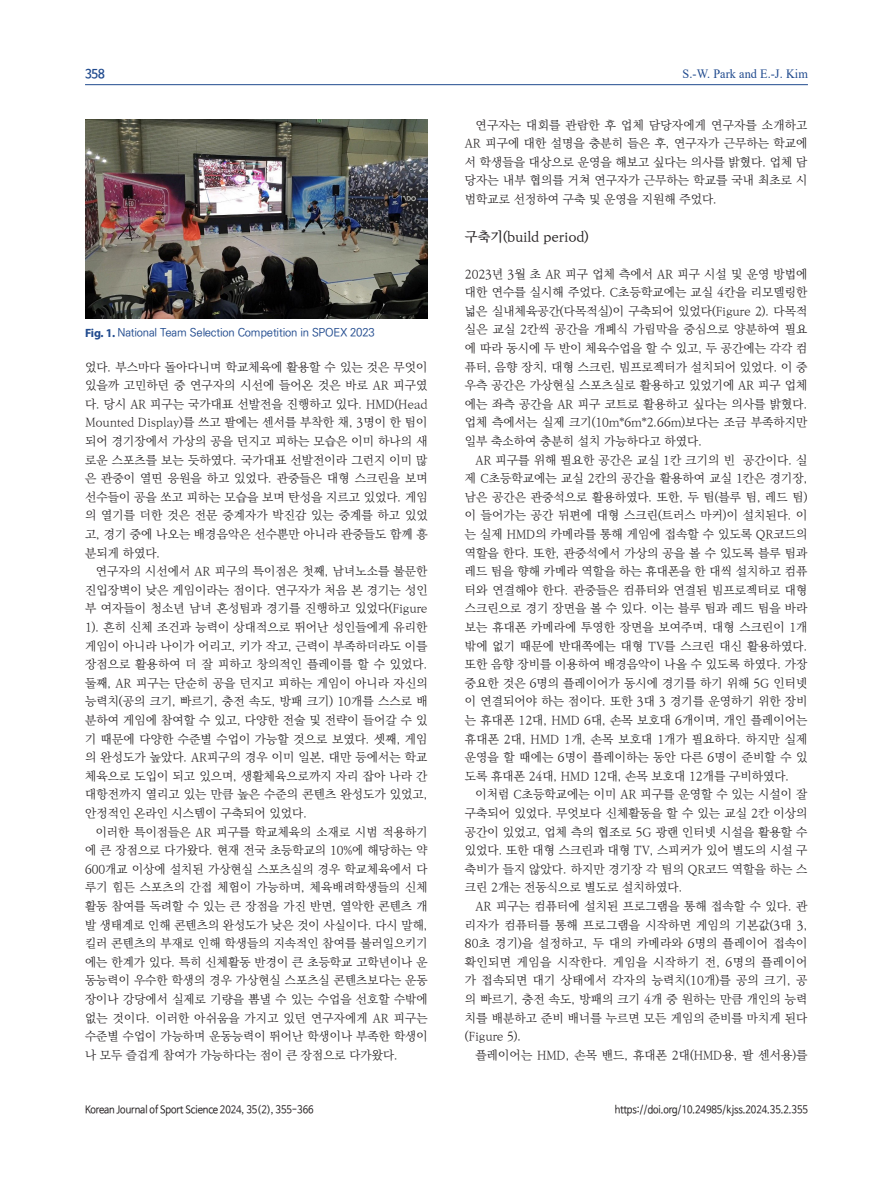
<style>
.page{position:relative;width:893px;height:1178px;background:#fff}
.page>*{position:absolute;margin:0;border:0;box-sizing:border-box;transform-origin:0 0}
._2_중제목{font:13.5px "Ko Pub World Batang PM";letter-spacing:-.01em;color:#231f20}
.t1{font:12.75px "Times New Roman";letter-spacing:.005em;color:#204a8e;scale:.96 1}
.t2{font:700 12.6px "Nanum Barun Gothic";color:#204a8e;scale:.9 1}
.본문{font:12px/18.6px "Ko Pub World Batang PL";letter-spacing:.01em;color:#231f20;text-align:justify}
.본문-첫단락{font:12px/18.6px "Ko Pub World Batang PL";letter-spacing:.01em;color:#231f20;text-align:justify}
.국문초록-논문제목{font:500 11.25px "Ko Pub World Dotum";letter-spacing:-.015em;color:#204a8e}
.t3{font:10.5px "Nanum Barun Gothic";letter-spacing:-.01em;color:#231f20;scale:.9 1}
.s1{font-family:"Myriad Pro";font-weight:700;font-size:12px}
</style>
<div class="page">
<hr style="left:85px;top:84px;width:723px;height:1px;background:#204a8e">
<img style="left:85px;top:119px;width:343px;height:200px">
<p class="t2" style="left:85px;top:68px;width:23px">358</p>
<p class="국문초록-논문제목" style="left:85px;top:325px;width:291px"><span class="s1">Fig. 1.</span> National Team Selection Competition in SPOEX 2023</p>
<p class="본문-첫단락" style="left:85px;top:358px;width:344px">었다. 부스마다 돌아다니며 학교체육에 활용할 수 있는 것은 무엇이 있을까 고민하던 중 연구자의 시선에 들어온 것은 바로 AR 피구였 다. 당시 AR 피구는 국가대표 선발전을 진행하고 있다. HMD(Head Mounted Display)를 쓰고 팔에는 센서를 부착한 채, 3명이 한 팀이 되어 경기장에서 가상의 공을 던지고 피하는 모습은 이미 하나의 새 로운 스포츠를 보는 듯하였다. 국가대표 선발전이라 그런지 이미 많 은 관중이 열띤 응원을 하고 있었다. 관중들은 대형 스크린을 보며 선수들이 공을 쏘고 피하는 모습을 보며 탄성을 지르고 있었다. 게임 의 열기를 더한 것은 전문 중계자가 박진감 있는 중계를 하고 있었 고, 경기 중에 나오는 배경음악은 선수뿐만 아니라 관중들도 함께 흥 분되게 하였다.</p>
<p class="본문" style="left:85px;top:562px;width:344px;text-indent:11px">연구자의 시선에서 AR 피구의 특이점은 첫째, 남녀노소를 불문한 진입장벽이 낮은 게임이라는 점이다. 연구자가 처음 본 경기는 성인 부 여자들이 청소년 남녀 혼성팀과 경기를 진행하고 있었다(Figure 1). 흔히 신체 조건과 능력이 상대적으로 뛰어난 성인들에게 유리한 게임이 아니라 나이가 어리고, 키가 작고, 근력이 부족하더라도 이를 장점으로 활용하여 더 잘 피하고 창의적인 플레이를 할 수 있었다. 둘째, AR 피구는 단순히 공을 던지고 피하는 게임이 아니라 자신의 능력치(공의 크기, 빠르기, 충전 속도, 방패 크기) 10개를 스스로 배 분하여 게임에 참여할 수 있고, 다양한 전술 및 전략이 들어갈 수 있 기 때문에 다양한 수준별 수업이 가능할 것으로 보였다. 셋째, 게임 의 완성도가 높았다. AR피구의 경우 이미 일본, 대만 등에서는 학교 체육으로 도입이 되고 있으며, 생활체육으로까지 자리 잡아 나라 간 대항전까지 열리고 있는 만큼 높은 수준의 콘텐츠 완성도가 있었고, 안정적인 온라인 시스템이 구축되어 있었다.</p>
<p class="본문" style="left:85px;top:823px;width:344px;text-indent:11px">이러한 특이점들은 AR 피구를 학교체육의 소재로 시범 적용하기 에 큰 장점으로 다가왔다. 현재 전국 초등학교의 10%에 해당하는 약 600개교 이상에 설치된 가상현실 스포츠실의 경우 학교체육에서 다 루기 힘든 스포츠의 간접 체험이 가능하며, 체육배려학생들의 신체 활동 참여를 독려할 수 있는 큰 장점을 가진 반면, 열악한 콘텐츠 개 발 생태계로 인해 콘텐츠의 완성도가 낮은 것이 사실이다. 다시 말해, 킬러 콘텐츠의 부재로 인해 학생들의 지속적인 참여를 불러일으키기 에는 한계가 있다. 특히 신체활동 반경이 큰 초등학교 고학년이나 운 동능력이 우수한 학생의 경우 가상현실 스포츠실 콘텐츠보다는 운동 장이나 강당에서 실제로 기량을 뽐낼 수 있는 수업을 선호할 수밖에 없는 것이다. 이러한 아쉬움을 가지고 있던 연구자에게 AR 피구는 수준별 수업이 가능하며 운동능력이 뛰어난 학생이나 부족한 학생이 나 모두 즐겁게 참여가 가능하다는 점이 큰 장점으로 다가왔다.</p>
<p class="t1" style="left:682px;top:65px;width:132px">S.-W. Park and E.-J. Kim</p>
<p class="본문" style="left:465px;top:116px;width:344px;text-indent:11px">연구자는 대회를 관람한 후 업체 담당자에게 연구자를 소개하고 AR 피구에 대한 설명을 충분히 들은 후, 연구자가 근무하는 학교에 서 학생들을 대상으로 운영을 해보고 싶다는 의사를 밝혔다. 업체 담 당자는 내부 협의를 거쳐 연구자가 근무하는 학교를 국내 최초로 시 범학교로 선정하여 구축 및 운영을 지원해 주었다.</p>
<p class="_2_중제목" style="left:465px;top:227px;width:125px">구축기(build period)</p>
<p class="본문-첫단락" style="left:465px;top:265px;width:344px">2023년 3월 초 AR 피구 업체 측에서 AR 피구 시설 및 운영 방법에 대한 연수를 실시해 주었다. C초등학교에는 교실 4칸을 리모델링한 넓은 실내체육공간(다목적실)이 구축되어 있었다(Figure 2). 다목적 실은 교실 2칸씩 공간을 개폐식 가림막을 중심으로 양분하여 필요 에 따라 동시에 두 반이 체육수업을 할 수 있고, 두 공간에는 각각 컴 퓨터, 음향 장치, 대형 스크린, 빔프로젝터가 설치되어 있었다. 이 중 우측 공간은 가상현실 스포츠실로 활용하고 있었기에 AR 피구 업체 에는 좌측 공간을 AR 피구 코트로 활용하고 싶다는 의사를 밝혔다. 업체 측에서는 실제 크기(10m*6m*2.66m)보다는 조금 부족하지만 일부 축소하여 충분히 설치 가능하다고 하였다.</p>
<p class="본문" style="left:465px;top:451px;width:344px;text-indent:11px">AR 피구를 위해 필요한 공간은 교실 1칸 크기의 빈 공간이다. 실 제 C초등학교에는 교실 2칸의 공간을 활용하여 교실 1칸은 경기장, 남은 공간은 관중석으로 활용하였다. 또한, 두 팀(블루 팀, 레드 팀) 이 들어가는 공간 뒤편에 대형 스크린(트러스 마커)이 설치된다. 이 는 실제 HMD의 카메라를 통해 게임에 접속할 수 있도록 QR코드의 역할을 한다. 또한, 관중석에서 가상의 공을 볼 수 있도록 블루 팀과 레드 팀을 향해 카메라 역할을 하는 휴대폰을 한 대씩 설치하고 컴퓨 터와 연결해야 한다. 관중들은 컴퓨터와 연결된 빔프로젝터로 대형 스크린으로 경기 장면을 볼 수 있다. 이는 블루 팀과 레드 팀을 바라 보는 휴대폰 카메라에 투영한 장면을 보여주며, 대형 스크린이 1개 밖에 없기 때문에 반대쪽에는 대형 TV를 스크린 대신 활용하였다. 또한 음향 장비를 이용하여 배경음악이 나올 수 있도록 하였다. 가장 중요한 것은 6명의 플레이어가 동시에 경기를 하기 위해 5G 인터넷 이 연결되어야 하는 점이다. 또한 3대 3 경기를 운영하기 위한 장비 는 휴대폰 12대, HMD 6대, 손목 보호대 6개이며, 개인 플레이어는 휴대폰 2대, HMD 1개, 손목 보호대 1개가 필요하다. 하지만 실제 운영을 할 때에는 6명이 플레이하는 동안 다른 6명이 준비할 수 있 도록 휴대폰 24대, HMD 12대, 손목 보호대 12개를 구비하였다.</p>
<p class="본문" style="left:465px;top:785px;width:344px;text-indent:11px">이처럼 C초등학교에는 이미 AR 피구를 운영할 수 있는 시설이 잘 구축되어 있었다. 무엇보다 신체활동을 할 수 있는 교실 2칸 이상의 공간이 있었고, 업체 측의 협조로 5G 광랜 인터넷 시설을 활용할 수 있었다. 또한 대형 스크린과 대형 TV, 스피커가 있어 별도의 시설 구 축비가 들지 않았다. 하지만 경기장 각 팀의 QR코드 역할을 하는 스 크린 2개는 전동식으로 별도로 설치하였다.</p>
<p class="본문" style="left:465px;top:897px;width:344px;text-indent:11px">AR 피구는 컴퓨터에 설치된 프로그램을 통해 접속할 수 있다. 관 리자가 컴퓨터를 통해 프로그램을 시작하면 게임의 기본값(3대 3, 80초 경기)을 설정하고, 두 대의 카메라와 6명의 플레이어 접속이 확인되면 게임을 시작한다. 게임을 시작하기 전, 6명의 플레이어 가 접속되면 대기 상태에서 각자의 능력치(10개)를 공의 크기, 공 의 빠르기, 충전 속도, 방패의 크기 4개 중 원하는 만큼 개인의 능력 치를 배분하고 준비 배너를 누르면 모든 게임의 준비를 마치게 된다 (Figure 5).</p>
<p class="본문" style="left:476px;top:1046px;width:333px">플레이어는 HMD, 손목 밴드, 휴대폰 2대(HMD용, 팔 센서용)를</p>
<p class="t3" style="left:85px;top:1104px;width:255px">Korean Journal of Sport Science 2024, 35(2), 355-366</p>
<p class="t3" style="left:615px;top:1104px;width:216px">https://doi.org/10.24985/kjss.2024.35.2.355</p>
</div>
